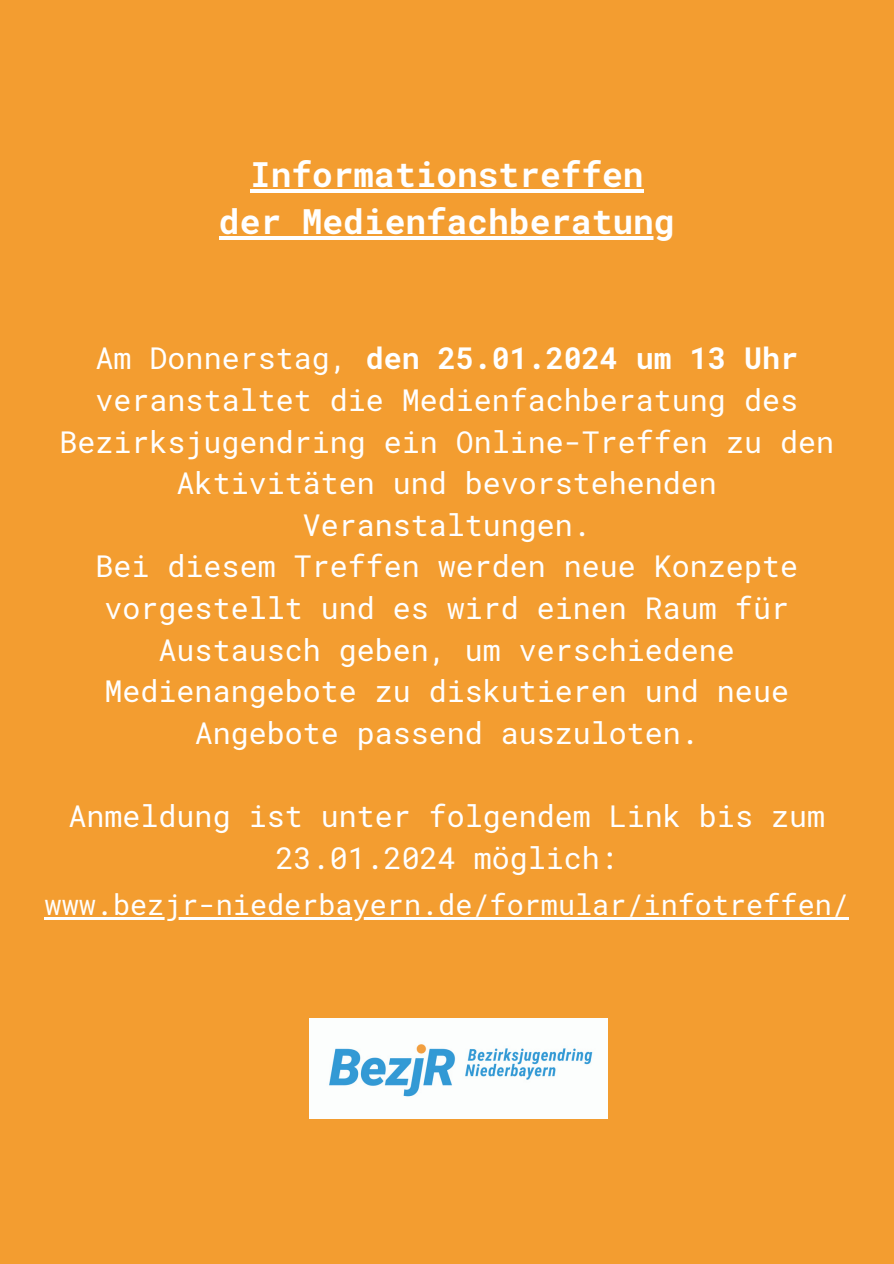
<style>
.page{position:relative;width:894px;height:1264px;background:#fff}
.page>*{position:absolute;margin:0;border:0;box-sizing:border-box;transform-origin:0 0}
.t1{font:700 34.5px "Roboto Mono";color:#fff}
.t2{font:30px/41.7px "Roboto Mono";color:#fff;text-align:center}
.t3{font:28.5px "Roboto Mono";color:#fff}
.s1{font-weight:700}
</style>
<div class="page">
<div style="left:0;top:0;width:893px;height:1263px;background:#f39d30"></div>
<hr style="left:250px;top:189px;width:393px;height:3px;background:#fff">
<hr style="left:219px;top:236px;width:455px;height:4px;background:#fff">
<img style="left:310px;top:1018px;width:297px;height:100px">
<hr style="left:45px;top:917px;width:803px;height:2px;background:#fff">
<p class="t1" style="left:250px;top:151px;width:395px">Informationstreffen</p>
<p class="t1" style="left:219px;top:198px;width:457px">der Medienfachberatung</p>
<p class="t2" style="left:60px;top:337px;width:775px">Am Donnerstag, <span class="s1">den 25.01.2024 um 13 Uhr </span>veranstaltet die Medienfachberatung des Bezirksjugendring ein Online-Treffen zu den Aktivitäten und bevorstehenden Veranstaltungen.</p>
<p class="t2" style="left:96px;top:545px;width:703px">Bei diesem Treffen werden neue Konzepte vorgestellt und es wird einen Raum für Austausch geben, um verschiedene Medienangebote zu diskutieren und neue Angebote passend auszuloten.</p>
<p class="t2" style="left:69px;top:794px;width:757px">Anmeldung ist unter folgendem Link bis zum<br>23.01.2024 möglich:</p>
<p class="t3" style="left:45px;top:885px;width:805px">www.bezjr-niederbayern.de/formular/infotreffen/</p>
</div>
